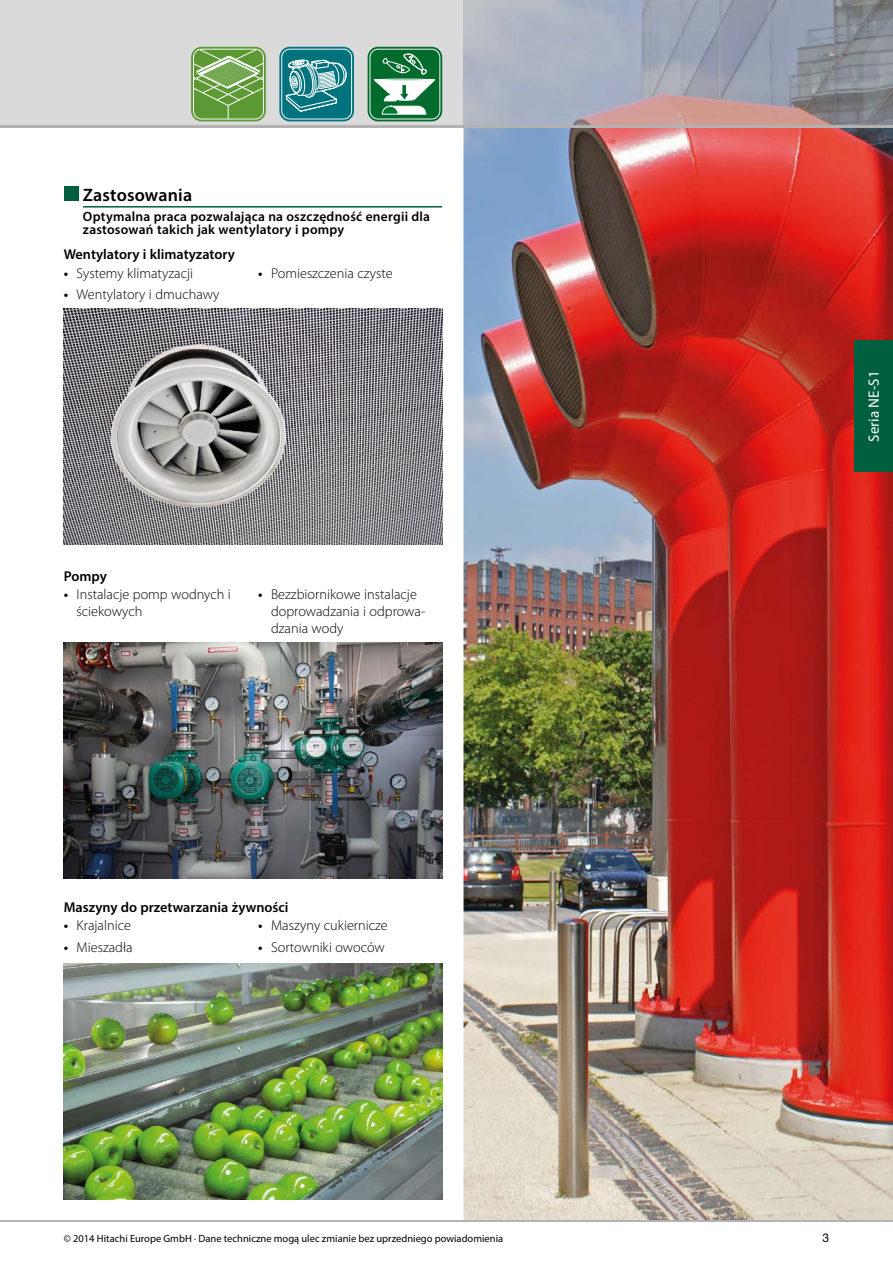
<style>
.page{position:relative;width:893px;height:1263px;background:#fff}
.page>*{position:absolute;margin:0;border:0;box-sizing:border-box;transform-origin:0 0}
.t1{font:600 18px "Myriad Pro";letter-spacing:.01em;color:#000}
.t2{font:700 15px "Rotis Sans Serif";color:#fff}
.t3{font:15px "Myriad Pro";color:#fff}
.t4{font:300 14.25px/17.1px "Myriad Pro";color:#000}
.t5{font:600 14.25px "Myriad Pro";color:#000}
.t6{font:600 13.5px/13.5px "Myriad Pro";letter-spacing:.015em;color:#000}
.t7{font:12px "Helvetica Neue LT";color:#000}
.t8{font:10.5px "Myriad Pro";color:#000}
.s1{font-weight:600}
</style>
<div class="page">
<div style="left:0;top:0;width:893px;height:128px;background:#dadada"></div>
<img style="left:463px;top:0;width:430px;height:1220px">
<div style="left:855px;top:340px;width:38px;height:132px;background:#005f3f"></div>
<hr style="left:83px;top:206px;width:359px;height:2px;background:#005f3f">
<div style="left:64px;top:186px;width:14px;height:15px;background:#005f3f"></div>
<img style="left:64px;top:642px;width:378px;height:236px">
<img style="left:64px;top:308px;width:378px;height:236px">
<img style="left:64px;top:963px;width:378px;height:236px">
<hr style="left:0;top:1220px;width:893px;height:2px;background:#b3b2b2">
<hr style="left:0;top:125px;width:893px;height:3px;background:#b3b2b2">
<div style="left:279px;top:47px;width:75px;height:74px;border:6px solid #00737e;border-radius:8px"></div>
<div style="left:281px;top:49px;width:71px;height:70px;border:2px solid #fff;border-radius:8px"></div>
<div style="left:282px;top:50px;width:69px;height:69px;background:#00737e;border-radius:8px"></div>
<svg style="left:285px;top:59px;width:62px;height:53px"></svg>
<div style="left:191px;top:47px;width:75px;height:74px;border:6px solid #5c9833;border-radius:8px"></div>
<div style="left:193px;top:49px;width:71px;height:70px;border:2px solid #fff;border-radius:8px"></div>
<svg style="left:194px;top:50px;width:69px;height:69px;background:#79aa58"></svg>
<div style="left:368px;top:47px;width:74px;height:74px;border:6px solid #006b2d;border-radius:8px"></div>
<div style="left:369px;top:49px;width:71px;height:70px;border:2px solid #fff;border-radius:8px"></div>
<div style="left:370px;top:50px;width:69px;height:69px;background:#006b2d;border-radius:8px"></div>
<svg style="left:373px;top:53px;width:63px;height:62px"></svg>
<p class="t1" style="left:83px;top:183px;width:111px">Zastosowania</p>
<p class="t6" style="left:83px;top:209px;width:349px">Optymalna praca pozwalająca na oszczędność energii dla zastosowań takich jak wentylatory i pompy</p>
<p class="t5" style="left:64px;top:246px;width:173px">Wentylatory i klimatyzatory</p>
<p class="t4" style="left:64px;top:264px;width:131px"><span class="s1">•</span> Systemy klimatyzacji</p>
<p class="t4" style="left:64px;top:285px;width:157px"><span class="s1">•</span> Wentylatory i dmuchawy</p>
<p class="t4" style="left:258px;top:264px;width:136px"><span class="s1">•</span> Pomieszczenia czyste</p>
<p class="t5" style="left:64px;top:567px;width:45px">Pompy</p>
<p class="t4" style="left:77px;top:585px;width:156px;text-indent:-13px"><span class="s1">•</span> Instalacje pomp wodnych i ściekowych</p>
<p class="t4" style="left:271px;top:585px;width:156px;text-indent:-13px"><span class="s1">•</span> Bezzbiornikowe instalacje doprowadzania i odprowa&shy;dzania wody</p>
<p class="t5" style="left:64px;top:898px;width:226px">Maszyny do przetwarzania żywności</p>
<p class="t4" style="left:64px;top:917px;width:69px"><span class="s1">•</span> Krajalnice</p>
<p class="t4" style="left:64px;top:938px;width:70px"><span class="s1">•</span> Mieszadła</p>
<p class="t4" style="left:258px;top:917px;width:131px"><span class="s1">•</span> Maszyny cukiernicze</p>
<p class="t4" style="left:258px;top:938px;width:128px"><span class="s1">•</span> Sortowniki owoców</p>
<p class="t8" style="left:64px;top:1232px;width:441px">© 2014 Hitachi Europe GmbH · Dane techniczne mogą ulec zmianie bez uprzedniego powiadomienia</p>
<p class="t2" style="left:865px;top:447px;width:84px;rotate:-90deg">WJ200 Series</p>
<p class="t3" style="left:864px;top:441px;width:72px;rotate:-90deg">Seria NE-S1</p>
<p class="t7" style="left:822px;top:1230px;width:8px">3</p>
</div>
